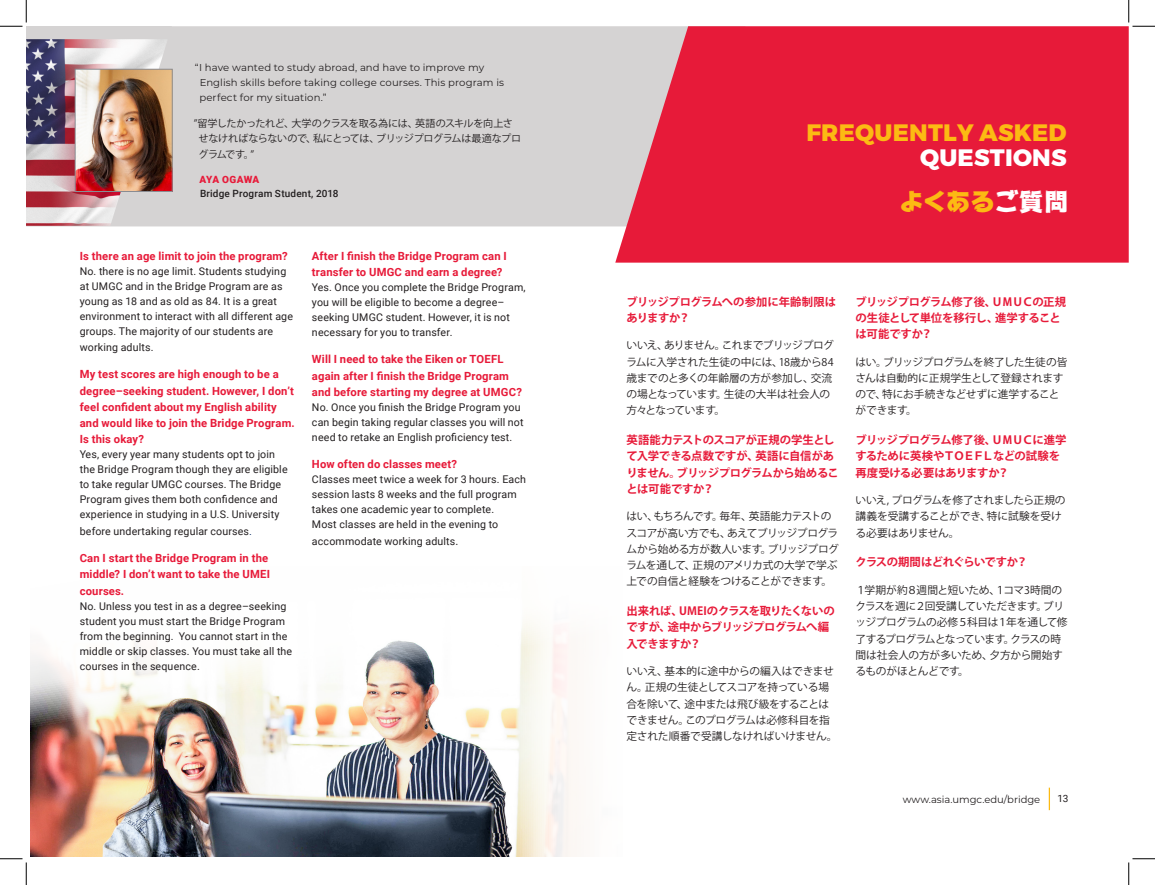
<style>
.page{position:relative;width:1155px;height:885px;background:#fff}
.page>*{position:absolute;margin:0;border:0;box-sizing:border-box;transform-origin:0 0}
.t1{font:25px "Ro Brush Std UB";letter-spacing:-.02em;color:#fcba13}
.t2{font:800 23.75px/25px "Montserrat";letter-spacing:.01em;color:#fcba13;text-align:right}
.t3{font:700 11.25px/16.2px "Roboto";letter-spacing:.015em;color:#e71a39}
.TX{font:700 11.25px/16.2px "Koz Go Pro";letter-spacing:-.03em;color:#e71a39}
.TX-2{font:700 11.25px "Koz Go Pro";letter-spacing:-.05em;color:#e71a39}
.TX-3{font:10.62px/15px "Roboto";letter-spacing:.015em;color:#231f20}
.TX-4{font:10.62px/16.2px "Koz Go Pro";letter-spacing:-.03em;color:#231f20}
.t4{font:10px/15px "Montserrat";letter-spacing:.005em;color:#231f20}
.t5{font:10px/15px "Koz Go Pro";letter-spacing:-.035em;color:#231f20}
.Attribution{font:500 10px "Roboto";letter-spacing:.015em;color:#231f20}
.Attribution-2{font:900 10px "Roboto";letter-spacing:.02em;color:#e71a39}
.TX-5{font:10px "Roboto";color:#231f20}
.s1{font-family:"Museo Slab 300";font-size:11.25px;color:#00275f}
.s2{font-size:11.25px}
.s3{color:#fff}
</style>
<div class="page">
<svg style="left:26px;top:226px;width:589px;height:631px"></svg>
<div style="left:201px;top:26px;width:414px;height:200px;background:#d5d3d3"></div>
<svg style="left:615px;top:26px;width:514px;height:237px;background:#e52844"></svg>
<svg style="left:1049px;top:788px;width:1px;height:22px"></svg>
<img style="left:0;top:0;width:201px;height:226px">
<svg style="left:0;top:859px;width:27px;height:26px"></svg>
<svg style="left:1129px;top:0;width:26px;height:27px"></svg>
<svg style="left:1129px;top:859px;width:26px;height:26px"></svg>
<p class="t4" style="left:199px;top:59px;width:306px;text-indent:-4px">“I have wanted to study abroad, and have to improve my<br>English skills before taking college courses. This program is perfect for my situation.”</p>
<p class="t5" style="left:198px;top:116px;width:324px;text-indent:-4px">”留学したかったれど、大学のクラスを取る為には、英語のスキルを向上させなければならないので、私にとっては、ブリッジプログラムは最適なプロ</p>
<p class="t5" style="left:198px;top:147px;width:57px">グラムです。”</p>
<p class="Attribution-2" style="left:200px;top:173px;width:61px">AYA OGAWA</p>
<p class="Attribution" style="left:200px;top:186px;width:140px">Bridge Program Student, 2018</p>
<h3 class="t3" style="left:80px;top:247px;width:209px">Is there an age limit to join the program?</h3>
<p class="TX-3" style="left:80px;top:263px;width:215px">No. there is no age limit. Students studying at UMGC and in the Bridge Program are as young as 18 and as old as 84. It is a great environment to interact with all different age groups. The majority of our students are</p>
<p class="TX-3" style="left:80px;top:339px;width:75px">working adults.</p>
<h3 class="t3" style="left:80px;top:366px;width:217px">My test scores are high enough to be a degree–seeking student. However, I don’t feel confident about my English ability and would like to join the Bridge Program.<br>Is this okay?</h3>
<p class="TX-3" style="left:80px;top:447px;width:209px">Yes, every year many students opt to join the Bridge Program though they are eligible to take regular UMGC courses. The Bridge Program gives them both confidence and experience in studying in a U.S. University</p>
<p class="TX-3" style="left:80px;top:523px;width:174px">before undertaking regular courses<span class="s1">.</span></p>
<h3 class="t3" style="left:80px;top:550px;width:192px">Can I start the Bridge Program in the middle? I don’t want to take the UMEI courses.</h3>
<p class="TX-3" style="left:80px;top:598px;width:214px">No. Unless you test in as a degree–seeking student you must start the Bridge Program from the beginning. You cannot start in the middle or skip classes. You must take all the courses in the sequence.</p>
<h3 class="t3" style="left:312px;top:247px;width:196px">After I finish the Bridge Program can I transfer to UMGC and earn a degree?</h3>
<p class="TX-3" style="left:312px;top:279px;width:215px">Yes. Once you complete the Bridge Program, you will be eligible to become a degree– seeking UMGC student. However, it is not necessary for you to transfer.</p>
<h3 class="t3" style="left:312px;top:351px;width:212px">Will I need to take the Eiken or TOEFL again after I finish the Bridge Program and before starting my degree at UMGC?</h3>
<p class="TX-3" style="left:312px;top:399px;width:213px">No. Once you finish the Bridge Program you can begin taking regular classes you will not need to retake an English proficiency test.</p>
<h3 class="t3" style="left:312px;top:456px;width:147px">How often do classes meet?</h3>
<p class="TX-3" style="left:312px;top:472px;width:216px">Classes meet twice a week for 3 hours. Each session lasts 8 weeks and the full program takes one academic year to complete.<br>Most classes are held in the evening to</p>
<p class="TX-3" style="left:312px;top:533px;width:148px">accommodate working adults<span class="s2">.</span></p>
<h2 class="t2" style="left:806px;top:121px;width:262px">FREQUENTLY ASKED<br><span class="s3">QUESTIONS</span></h2>
<h1 class="t1" style="left:899px;top:184px;width:171px">よくある<span class="s3">ご質問</span></h1>
<p class="TX" style="left:626px;top:294px;width:211px">ブリッジプログラムへの参加に年齢制限はありますか？</p>
<p class="TX-4" style="left:626px;top:338px;width:209px">いいえ、ありません。これまでブリッジプログラムに入学された生徒の中には、18歳から84歳までのと多くの年齢層の方が参加し、交流の場となっています。生徒の大半は社会人の方々となっています。</p>
<p class="TX" style="left:626px;top:433px;width:214px">英語能力テストのスコアが正規の学生として入学できる点数ですが、英語に自信がありません。ブリッジプログラムから始めることは可能ですか？</p>
<p class="TX-4" style="left:626px;top:509px;width:214px">はい、もちろんです。毎年、英語能力テストのスコアが高い方でも、あえてブリッジプログラムから始める方が数人います。ブリッジプログラムを通して、正規のアメリカ式の大学で学ぶ上での自信と経験をつけることができます。</p>
<p class="TX" style="left:626px;top:604px;width:210px">出来れば、UMEIのクラスを取りたくないのですが、途中からブリッジプログラムへ編入できますか？</p>
<p class="TX-4" style="left:626px;top:664px;width:213px">いいえ、基本的に途中からの編入はできません。正規の生徒としてスコアを持っている場合を除いて、途中または飛び級をすることはできません。このプログラムは必修科目を指定された順番で受講しなければいけません。</p>
<p class="TX" style="left:855px;top:294px;width:212px">ブリッジプログラム修了後、ＵＭＵＣの正規の生徒として単位を移行し、進学することは可能ですか？</p>
<p class="TX-4" style="left:855px;top:354px;width:214px">はい。ブリッジプログラムを終了した生徒の皆さんは自動的に正規学生として登録されますので、特にお手続きなどせずに進学することができます。</p>
<p class="TX" style="left:855px;top:433px;width:213px">ブリッジプログラム修了後、ＵＭＵＣに進学するために英検やＴＯＥＦＬなどの試験を再度受ける必要はありますか？</p>
<p class="TX-4" style="left:855px;top:493px;width:212px">いいえ, プログラムを修了されましたら正規の講義を受講することができ、特に試験を受ける必要はありません。</p>
<p class="TX-2" style="left:855px;top:555px;width:174px">クラスの期間はどれぐらいですか？</p>
<p class="TX-4" style="left:855px;top:582px;width:214px">１学期が約８週間と短いため、１コマ3時間のクラスを週に２回受講していただきます。ブリッジプログラムの必修５科目は１年を通して修了するプログラムとなっています。クラスの時間は社会人の方が多いため、夕方から開始するものがほとんどです。</p>
<p class="t4" style="left:903px;top:792px;width:139px">www.asia.umgc.edu/bridge</p>
<p class="TX-5" style="left:1058px;top:791px;width:12px">13</p>
</div>
